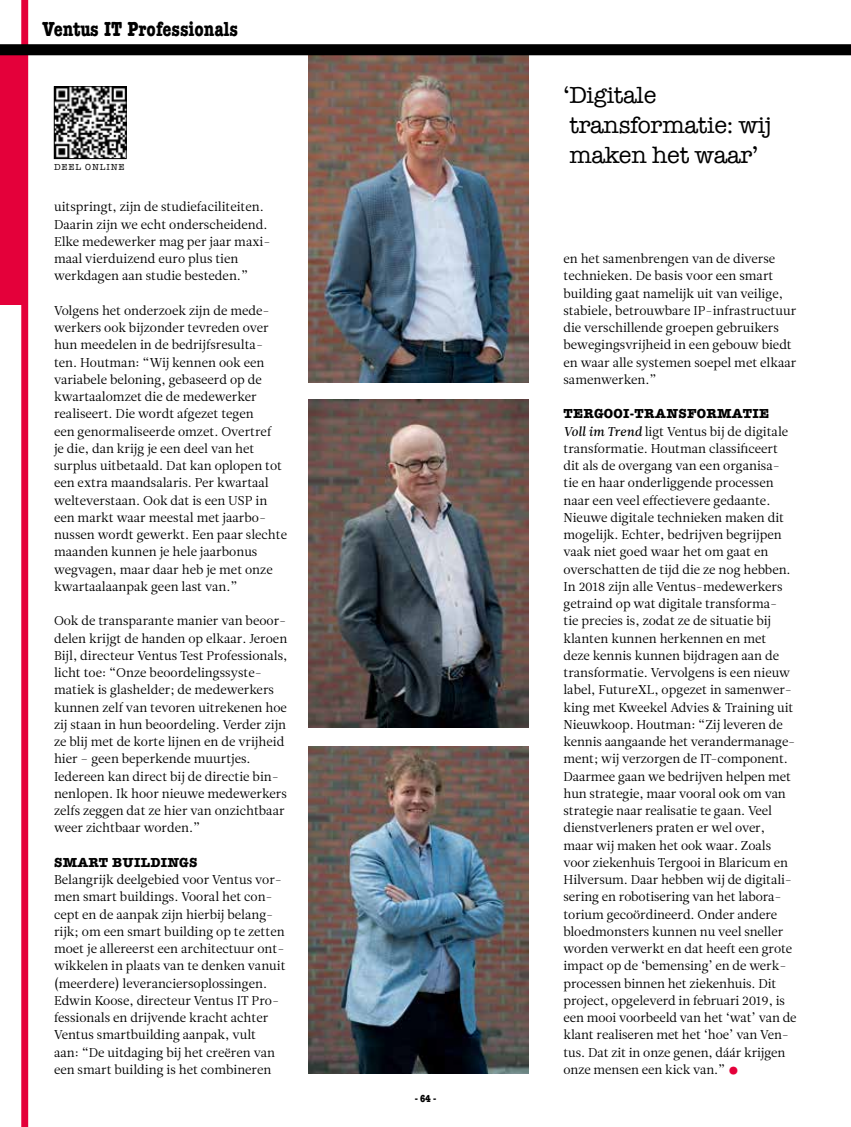
<style>
.page{position:relative;width:851px;height:1127px;background:#fff}
.page>*{position:absolute;margin:0;border:0;box-sizing:border-box;transform-origin:0 0}
.t1{font:40.5px "Leitura News Roman 1";color:#e4003a}
.t2{font:24px/30px "American Typewriter";letter-spacing:-.01em;color:#000}
.t3{font:700 condensed 21px "American Typewriter";color:#000}
.t4{font:700 13.5px "American Typewriter";letter-spacing:.02em;color:#000}
.t5{font:12.75px/17.2px "Leitura News Roman 1";color:#000}
.t6{font:700 condensed 10.5px "American Typewriter";color:#000}
.t7{font:9px "American Typewriter";letter-spacing:.1em;color:#000}
.s1{font-family:"Leitura News Italic 2"}
</style>
<div class="page">
<div style="left:0;top:50px;width:24px;height:254px;background:#e4003a"></div>
<div style="left:21px;top:0;width:7px;height:1127px;background:#e4003a"></div>
<img style="left:309px;top:400px;width:219px;height:327px">
<img style="left:309px;top:55px;width:219px;height:328px">
<img style="left:309px;top:746px;width:219px;height:327px">
<img style="left:56px;top:88px;width:68px;height:69px">
<div style="left:54px;top:86px;width:72px;height:73px;border:1px solid #000"></div>
<div style="left:0;top:44px;width:850px;height:11px;background:#000"></div>
<h3 class="t3" style="left:43px;top:12px;width:197px">Ventus IT Professionals</h3>
<p class="t7" style="left:54px;top:160px;width:72px">DEEL ONLINE</p>
<p class="t5" style="left:54px;top:198px;width:218px">uitspringt, zijn de studiefaciliteiten.<br>Daarin zijn we echt onderscheidend.<br>Elke medewerker mag per jaar maxi&shy;maal vierduizend euro plus tien werkdagen aan studie besteden.”</p>
<p class="t5" style="left:54px;top:302px;width:234px">Volgens het onderzoek zijn de mede&shy;werkers ook bijzonder tevreden over hun meedelen in de bedrijfsresulta&shy;ten. Houtman: “Wij kennen ook een variabele beloning, gebaseerd op de kwartaalomzet die de medewerker realiseert. Die wordt afgezet tegen<br>een genormaliseerde omzet. Overtref<br>je die, dan krijg je een deel van het surplus uitbetaald. Dat kan oplopen tot een extra maandsalaris. Per kwartaal welteverstaan. Ook dat is een USP in een markt waar meestal met jaarbo&shy;nussen wordt gewerkt. Een paar slechte maanden kunnen je hele jaarbonus wegvagen, maar daar heb je met onze kwartaalaanpak geen last van.”</p>
<p class="t5" style="left:54px;top:612px;width:235px">Ook de transparante manier van beoor&shy;delen krijgt de handen op elkaar. Jeroen Bijl, directeur Ventus Test Professionals, licht toe: “Onze beoordelingssyste&shy;matiek is glashelder; de medewerkers kunnen zelf van tevoren uitrekenen hoe zij staan in hun beoordeling. Verder zijn ze blij met de korte lijnen en de vrijheid hier – geen beperkende muurtjes.<br>Iedereen kan direct bij de directie bin&shy;nenlopen. Ik hoor nieuwe medewerkers zelfs zeggen dat ze hier van onzichtbaar weer zichtbaar worden.”</p>
<p class="t4" style="left:54px;top:851px;width:145px">SMART BUILDINGS</p>
<p class="t5" style="left:54px;top:871px;width:233px">Belangrijk deelgebied voor Ventus vor&shy;men smart buildings. Vooral het con&shy;cept en de aanpak zijn hierbij belang&shy;rijk; om een smart building op te zetten moet je allereerst een architectuur ont&shy;wikkelen in plaats van te denken vanuit (meerdere) leveranciersoplossingen.<br>Edwin Koose, directeur Ventus IT Pro&shy;fessionals en drijvende kracht achter Ventus smartbuilding aanpak, vult<br>aan: “De uitdaging bij het creëren van een smart building is het combineren</p>
<p class="t6" style="left:415px;top:1090px;width:22px">- 64 -</p>
<h2 class="t2" style="left:563px;top:79px;width:210px">‘Digitale transformatie: wij maken het waar’</h2>
<p class="t5" style="left:563px;top:250px;width:234px">en het samenbrengen van de diverse technieken. De basis voor een smart building gaat namelijk uit van veilige, stabiele, betrouwbare IP-infrastructuur die verschillende groepen gebruikers bewegingsvrijheid in een gebouw biedt en waar alle systemen soepel met elkaar samenwerken.”</p>
<p class="t4" style="left:563px;top:402px;width:207px">TERGOOI-TRANSFORMATIE</p>
<p class="t5" style="left:563px;top:423px;width:235px"><span class="s1">Voll im Trend</span> ligt Ventus bij de digitale transformatie. Houtman classificeert dit als de overgang van een organisa&shy;tie en haar onderliggende processen naar een veel effectievere gedaante.<br>Nieuwe digitale technieken maken dit mogelijk. Echter, bedrijven begrijpen vaak niet goed waar het om gaat en overschatten de tijd die ze nog hebben.<br>In 2018 zijn alle Ventus-medewerkers getraind op wat digitale transforma-<br>tie precies is, zodat ze de situatie bij klanten kunnen herkennen en met<br>deze kennis kunnen bijdragen aan de transformatie. Vervolgens is een nieuw label, FutureXL, opgezet in samenwer&shy;king met Kweekel Advies &amp; Training uit Nieuwkoop. Houtman: “Zij leveren de kennis aangaande het verandermanage&shy;ment; wij verzorgen de IT-component.<br>Daarmee gaan we bedrijven helpen met hun strategie, maar vooral ook om van strategie naar realisatie te gaan. Veel dienstverleners praten er wel over, maar wij maken het ook waar. Zoals voor ziekenhuis Tergooi in Blaricum en Hilversum. Daar hebben wij de digitali&shy;sering en robotisering van het labora&shy;torium gecoördineerd. Onder andere bloedmonsters kunnen nu veel sneller worden verwerkt en dat heeft een grote impact op de ‘bemensing’ en de werk&shy;processen binnen het ziekenhuis. Dit project, opgeleverd in februari 2019, is een mooi voorbeeld van het ‘wat’ van de klant realiseren met het ‘hoe’ van Ven&shy;tus. Dat zit in onze genen, dáár krijgen onze mensen een kick van.”</p>
<h1 class="t1" style="left:725px;top:1042px;width:18px">•</h1>
</div>
